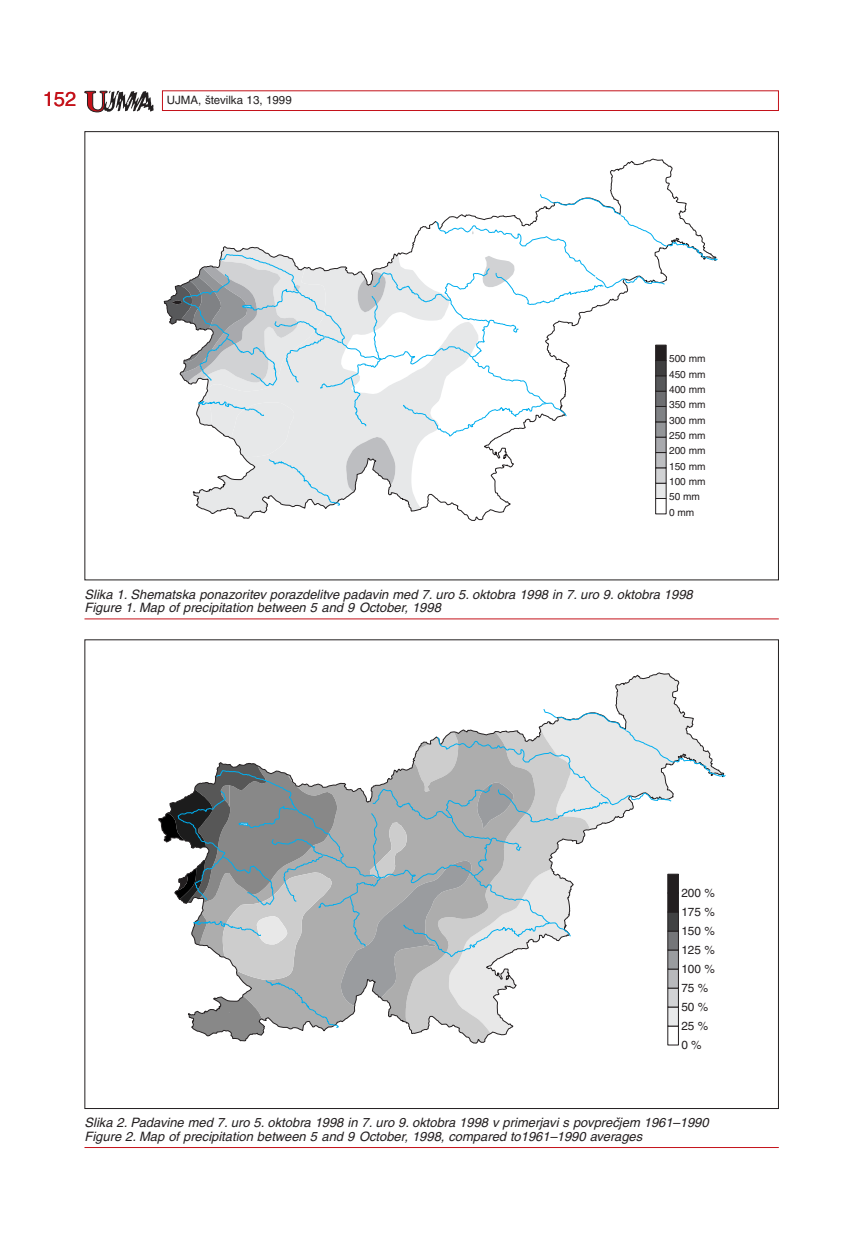
<style>
.page{position:relative;width:851px;height:1233px;background:#fff}
.page>*{position:absolute;margin:0;border:0;box-sizing:border-box;transform-origin:0 0}
.t1{font:20.1px "SS Helvetica";color:#c4121a}
.t2{font:italic 12.9px/14px "SS Helvetica";color:#231f20}
.t3{font:11.85px "SS Helvetica";color:#231f20}
.t4{font:11.55px "SS Helvetica";color:#231f20}
.t5{font:10.05px "SS Helvetica";color:#231f20}
</style>
<div class="page">
<div style="left:162px;top:90px;width:616px;height:21px;border:1px solid #c4121a"></div>
<svg style="left:85px;top:91px;width:68px;height:21px"></svg>
<svg style="left:197px;top:162px;width:490px;height:359px"></svg>
<svg style="left:665px;top:215px;width:53px;height:129px"></svg>
<svg style="left:163px;top:158px;width:502px;height:348px"></svg>
<div style="left:655px;top:498px;width:11px;height:16px;background:#fff;border:1px solid #231f20"></div>
<div style="left:655px;top:483px;width:11px;height:16px;background:#e7e8e9;border:1px solid #231f20"></div>
<div style="left:655px;top:468px;width:11px;height:16px;background:#d1d2d4;border:1px solid #231f20"></div>
<div style="left:655px;top:452px;width:11px;height:16px;background:#bdbec1;border:1px solid #231f20"></div>
<div style="left:655px;top:437px;width:11px;height:16px;background:#a8a9ad;border:1px solid #231f20"></div>
<div style="left:655px;top:422px;width:11px;height:15px;background:#939598;border:1px solid #231f20"></div>
<div style="left:655px;top:406px;width:11px;height:16px;background:#808285;border:1px solid #231f20"></div>
<div style="left:655px;top:391px;width:11px;height:16px;background:#6d6e71;border:1px solid #231f20"></div>
<div style="left:655px;top:376px;width:11px;height:15px;background:#57585a;border:1px solid #231f20"></div>
<div style="left:655px;top:360px;width:11px;height:16px;background:#3f3f40;border:1px solid #231f20"></div>
<div style="left:655px;top:345px;width:11px;height:16px;background:#231f20;border:1px solid #231f20"></div>
<hr style="left:84px;top:619px;width:694px;height:1px;background:#c4121a">
<svg style="left:192px;top:717px;width:502px;height:327px"></svg>
<svg style="left:688px;top:730px;width:38px;height:132px"></svg>
<svg style="left:158px;top:672px;width:530px;height:356px"></svg>
<div style="left:667px;top:1026px;width:11px;height:19px;background:#fff"></div>
<div style="left:667px;top:1007px;width:11px;height:19px;background:#e9eaeb"></div>
<div style="left:667px;top:988px;width:11px;height:19px;background:#d2d3d5"></div>
<div style="left:667px;top:969px;width:11px;height:19px;background:#b8b9bc"></div>
<div style="left:667px;top:950px;width:11px;height:19px;background:#9a9c9f"></div>
<div style="left:667px;top:931px;width:11px;height:19px;background:#757679;border:1px solid #231f20"></div>
<div style="left:667px;top:912px;width:11px;height:19px;background:#414243;border:1px solid #231f20"></div>
<div style="left:667px;top:893px;width:11px;height:19px;background:#231f20;border:1px solid #231f20"></div>
<div style="left:667px;top:874px;width:11px;height:19px;background:#231f20;border:1px solid #231f20"></div>
<hr style="left:84px;top:1147px;width:694px;height:1px;background:#c4121a">
<h1 class="t1" style="left:43px;top:92px;width:35px">152</h1>
<p class="t4" style="left:167px;top:96px;width:126px">UJMA, {tevilka 13, 1999</p>
<p class="t5" style="left:669px;top:355px;width:38px">500 mm</p>
<p class="t5" style="left:669px;top:370px;width:38px">450 mm</p>
<p class="t5" style="left:669px;top:386px;width:38px">400 mm</p>
<p class="t5" style="left:669px;top:401px;width:38px">350 mm</p>
<p class="t5" style="left:669px;top:416px;width:38px">300 mm</p>
<p class="t5" style="left:669px;top:432px;width:38px">250 mm</p>
<p class="t5" style="left:669px;top:447px;width:38px">200 mm</p>
<p class="t5" style="left:669px;top:462px;width:38px">150 mm</p>
<p class="t5" style="left:669px;top:478px;width:38px">100 mm</p>
<p class="t5" style="left:669px;top:493px;width:32px">50 mm</p>
<p class="t5" style="left:669px;top:508px;width:27px">0 mm</p>
<p class="t2" style="left:84px;top:588px;width:609px">Slika 1. Shematska ponazoritev porazdelitve padavin med 7. uro 5. oktobra 1998 in 7. uro 9. oktobra 1998<br>Figure 1. Map of precipitation between 5 and 9 October, 1998</p>
<p class="t3" style="left:681px;top:888px;width:35px">200 %</p>
<p class="t3" style="left:681px;top:907px;width:35px">175 %</p>
<p class="t3" style="left:681px;top:926px;width:35px">150 %</p>
<p class="t3" style="left:681px;top:945px;width:35px">125 %</p>
<p class="t3" style="left:681px;top:964px;width:35px">100 %</p>
<p class="t3" style="left:681px;top:983px;width:28px">75 %</p>
<p class="t3" style="left:681px;top:1002px;width:28px">50 %</p>
<p class="t3" style="left:681px;top:1021px;width:28px">25 %</p>
<p class="t3" style="left:681px;top:1040px;width:22px">0 %</p>
<p class="t2" style="left:84px;top:1117px;width:625px">Slika 2. Padavine med 7. uro 5. oktobra 1998 in 7. uro 9. oktobra 1998 v primerjavi s povpre~jem 1961–1990<br>Figure 2. Map of precipitation between 5 and 9 October, 1998, compared to1961–1990 averages</p>
</div>
